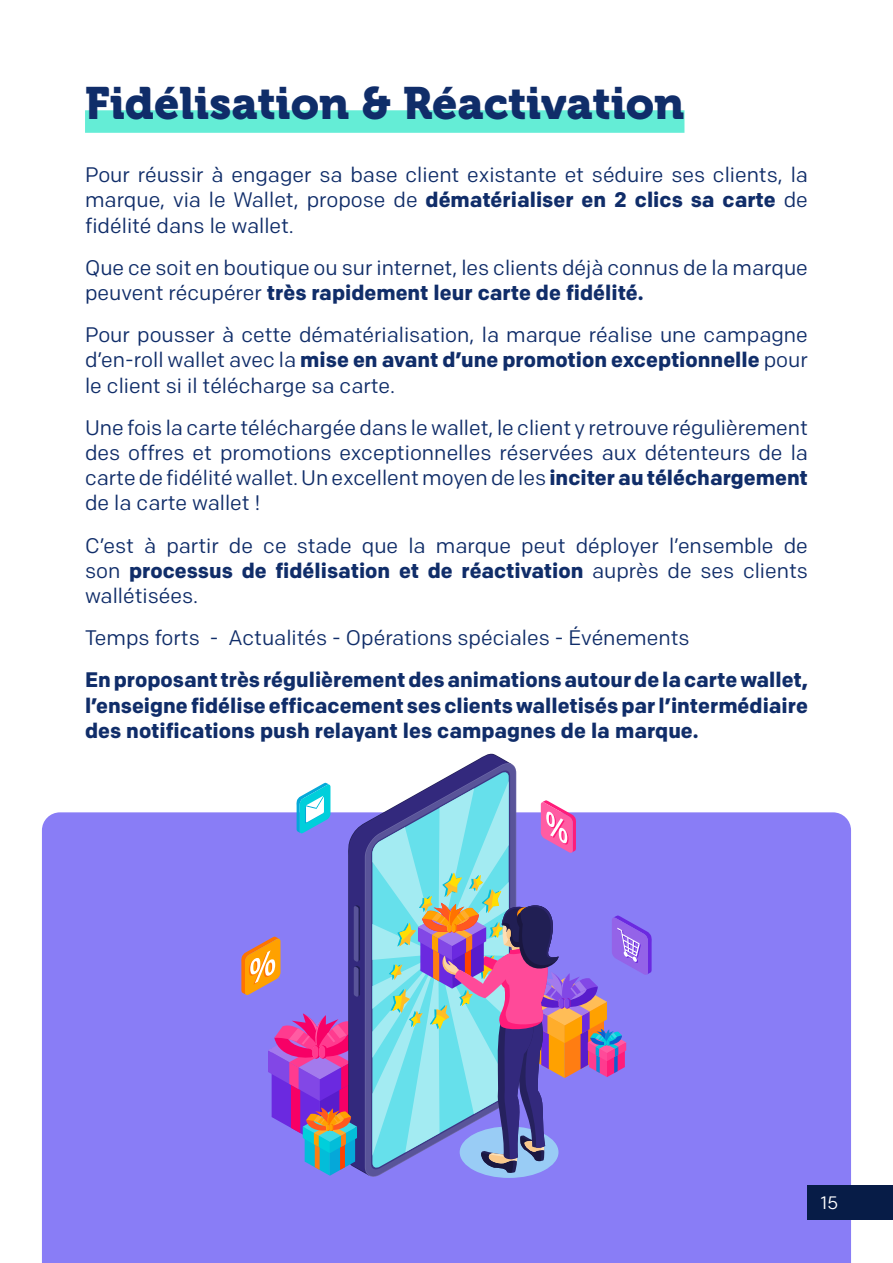
<style>
.page{position:relative;width:893px;height:1263px;background:#fff}
.page>*{position:absolute;margin:0;border:0;box-sizing:border-box;transform-origin:0 0}
.t1{font:45px "Museo 900";color:#102d69}
.t2{font:21px/25.2px "Colfax";color:#102d69;text-align:justify}
.t3{font:700 21px/25.2px "Colfax";color:#102d69;text-align:justify}
.t4{font:18px "Colfax";color:#fff}
.s1{font-weight:700}
</style>
<div class="page">
<div style="left:85px;top:110px;width:599px;height:23px;background:#64edd6"></div>
<div style="left:42px;top:812px;width:809px;height:451px;background:#897df6"></div>
<svg style="left:348px;top:753px;width:158px;height:260px"></svg>
<svg style="left:365px;top:761px;width:151px;height:417px"></svg>
<svg style="left:372px;top:771px;width:137px;height:398px"></svg>
<svg style="left:372px;top:781px;width:137px;height:375px;background:#83cde0"></svg>
<svg style="left:354px;top:905px;width:6px;height:92px"></svg>
<svg style="left:241px;top:936px;width:39px;height:60px;background:#db9965"></svg>
<svg style="left:268px;top:1013px;width:104px;height:163px;background:#8853b0"></svg>
<svg style="left:389px;top:873px;width:263px;height:305px;background:#8c8fcc"></svg>
<svg style="left:541px;top:800px;width:35px;height:53px"></svg>
<svg style="left:296px;top:783px;width:34px;height:51px"></svg>
<div style="left:808px;top:1185px;width:85px;height:34px;background:#071c47"></div>
<h1 class="t1" style="left:85px;top:77px;width:601px">Fidélisation &amp; Réactivation</h1>
<p class="t2" style="left:85px;top:162px;width:724px">Pour réussir à engager sa base client existante et séduire ses clients, la marque, via le Wallet, propose de <span class="s1">dématérialiser en 2 clics sa carte</span> de fidélité dans le wallet.</p>
<p class="t2" style="left:85px;top:255px;width:724px">Que ce soit en boutique ou sur internet, les clients déjà connus de la marque peuvent récupérer <span class="s1">très rapidement leur carte de fidélité.</span></p>
<p class="t2" style="left:85px;top:322px;width:724px">Pour pousser à cette dématérialisation, la marque réalise une campagne d’en-roll wallet avec la <span class="s1">mise en avant d’une promotion exceptionnelle</span> pour le client si il télécharge sa carte.</p>
<p class="t2" style="left:85px;top:415px;width:724px">Une fois la carte téléchargée dans le wallet, le client y retrouve régulièrement des offres et promotions exceptionnelles réservées aux détenteurs de la carte de fidélité wallet. Un excellent moyen de les <span class="s1">inciter au téléchargement </span>de la carte wallet !</p>
<p class="t2" style="left:85px;top:532px;width:724px">C’est à partir de ce stade que la marque peut déployer l’ensemble de son <span class="s1">processus de fidélisation et de réactivation</span> auprès de ses clients wallétisées.</p>
<p class="t2" style="left:85px;top:625px;width:606px">Temps forts - Actualités - Opérations spéciales - Événements</p>
<p class="t3" style="left:85px;top:667px;width:724px">En proposant très régulièrement des animations autour de la carte wallet, l’enseigne fidélise efficacement ses clients walletisés par l’intermédiaire des notifications push relayant les campagnes de la marque.</p>
<p class="t4" style="left:821px;top:1191px;width:19px">15</p>
</div>
